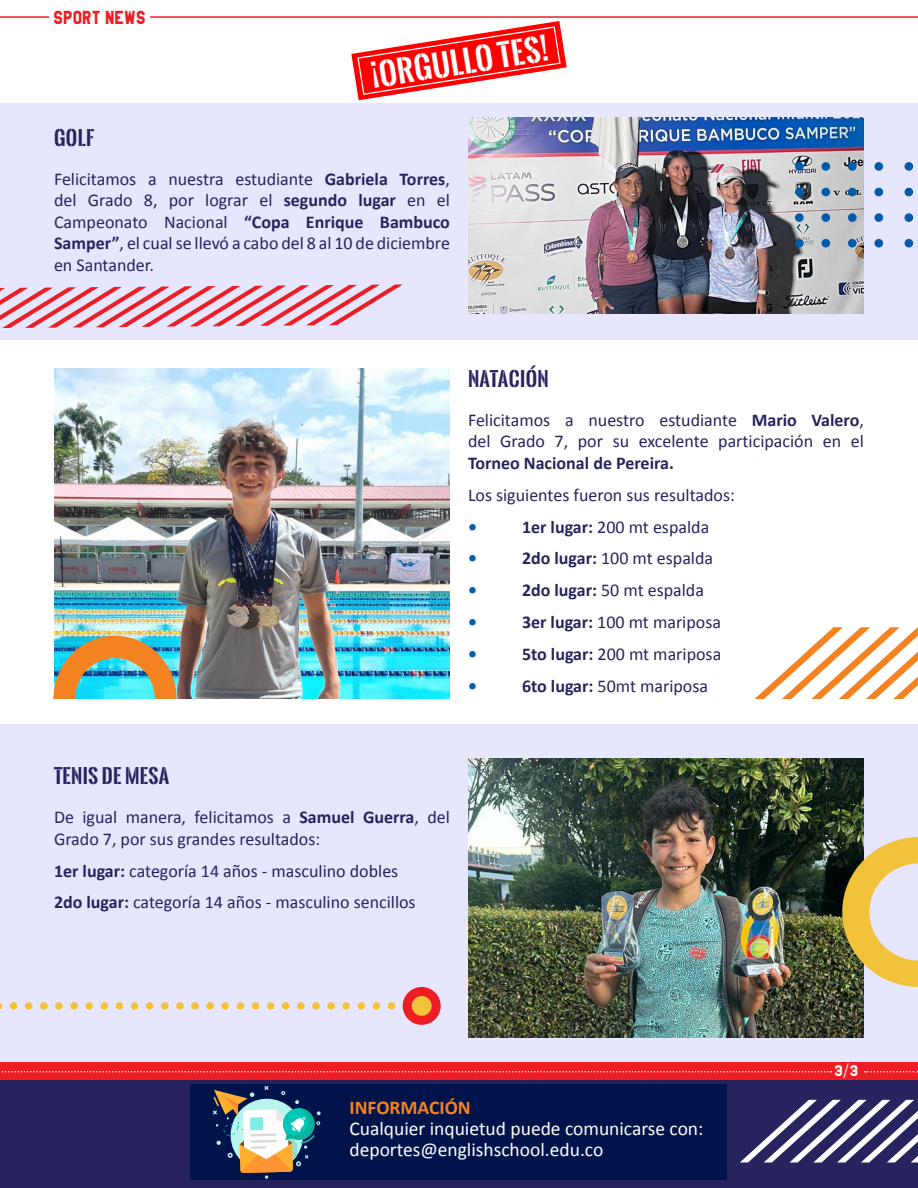
<style>
.page{position:relative;width:918px;height:1188px;background:#fff}
.page>*{position:absolute;margin:0;border:0;box-sizing:border-box;transform-origin:0 0}
.t1{font:700 30px "Oswald Stencil";color:#fff}
.t2{font:19.5px "Calibri";color:#fff}
.t3{font:700 19.5px "Oswald Stencil";letter-spacing:.02em;color:#27235e}
.t4{font:700 19.5px "Calibri";color:#f58220}
.t5{font:18px/21.6px "Calibri";color:#27235e;text-align:justify}
.t6{font:700 18px "Calibri";color:#075dac}
.t7{font:16.5px "High School USA Sans";letter-spacing:.01em;color:#ee1d23}
.t8{font:13.5px "High School USA Sans";color:#fff}
.s1{font-weight:700}
</style>
<div class="page">
<div style="left:0;top:104px;width:918px;height:236px;background:#e6e6ff"></div>
<div style="left:0;top:724px;width:918px;height:338px;background:#e6e6ff"></div>
<hr style="left:0;top:16px;width:49px;height:2px;background:#ee1d23">
<hr style="left:151px;top:16px;width:767px;height:2px;background:#ee1d23">
<svg style="left:0;top:284px;width:403px;height:45px"></svg>
<svg style="left:755px;top:627px;width:163px;height:72px"></svg>
<img style="left:468px;top:117px;width:396px;height:197px">
<img style="left:468px;top:758px;width:396px;height:280px">
<img style="left:54px;top:369px;width:396px;height:330px">
<div style="left:0;top:1077px;width:918px;height:111px;background:#27235e"></div>
<div style="left:190px;top:1084px;width:538px;height:96px;background:#00134b"></div>
<svg style="left:213px;top:1086px;width:705px;height:94px"></svg>
<div style="left:0;top:1062px;width:918px;height:18px;background:#ee1d23"></div>
<svg style="left:1px;top:1071px;width:830px;height:1px"></svg>
<svg style="left:865px;top:1071px;width:53px;height:1px"></svg>
<img style="left:53px;top:636px;width:123px;height:63px">
<svg style="left:842px;top:837px;width:76px;height:150px"></svg>
<div style="left:905px;top:162px;width:8px;height:9px;background:#015aaa;border-radius:50%"></div>
<div style="left:905px;top:188px;width:8px;height:8px;background:#015aaa;border-radius:50%"></div>
<div style="left:905px;top:213px;width:8px;height:9px;background:#015aaa;border-radius:50%"></div>
<div style="left:905px;top:239px;width:8px;height:9px;background:#015aaa;border-radius:50%"></div>
<div style="left:874px;top:162px;width:9px;height:9px;background:#015aaa;border-radius:50%"></div>
<div style="left:874px;top:188px;width:9px;height:8px;background:#015aaa;border-radius:50%"></div>
<div style="left:874px;top:213px;width:9px;height:9px;background:#015aaa;border-radius:50%"></div>
<div style="left:874px;top:239px;width:9px;height:9px;background:#015aaa;border-radius:50%"></div>
<div style="left:848px;top:162px;width:9px;height:9px;background:#015aaa;border-radius:50%"></div>
<div style="left:848px;top:188px;width:9px;height:8px;background:#015aaa;border-radius:50%"></div>
<div style="left:848px;top:213px;width:9px;height:9px;background:#015aaa;border-radius:50%"></div>
<div style="left:848px;top:239px;width:9px;height:9px;background:#015aaa;border-radius:50%"></div>
<div style="left:821px;top:162px;width:9px;height:9px;background:#015aaa;border-radius:50%"></div>
<div style="left:821px;top:188px;width:9px;height:8px;background:#015aaa;border-radius:50%"></div>
<div style="left:821px;top:213px;width:9px;height:9px;background:#015aaa;border-radius:50%"></div>
<div style="left:821px;top:239px;width:9px;height:9px;background:#015aaa;border-radius:50%"></div>
<div style="left:795px;top:162px;width:9px;height:9px;background:#015aaa;border-radius:50%"></div>
<div style="left:795px;top:188px;width:9px;height:8px;background:#015aaa;border-radius:50%"></div>
<div style="left:795px;top:213px;width:9px;height:9px;background:#015aaa;border-radius:50%"></div>
<div style="left:795px;top:239px;width:9px;height:9px;background:#015aaa;border-radius:50%"></div>
<svg style="left:0;top:1002px;width:403px;height:8px"></svg>
<svg style="left:407px;top:991px;width:29px;height:29px"></svg>
<div style="left:403px;top:987px;width:38px;height:38px;border:9px solid #ee1d23;border-radius:50%"></div>
<svg style="left:351px;top:21px;width:216px;height:79px"></svg>
<p class="t7" style="left:53px;top:7px;width:94px">SPORT NEWS</p>
<p class="t3" style="left:54px;top:123px;width:42px">GOLF</p>
<p class="t1" style="left:368px;top:54px;width:180px;rotate:-9deg">¡ORGULLO TES!</p>
<p class="t5" style="left:54px;top:168px;width:398px">Felicitamos a nuestra estudiante <span class="s1">Gabriela Torres</span>, del Grado 8, por lograr el <span class="s1">segundo lugar</span> en el Campeonato Nacional <span class="s1">“Copa Enrique Bambuco Samper”</span>, el cual se llevó a cabo del 8 al 10 de diciembre en Santander.</p>
<p class="t3" style="left:468px;top:364px;width:82px">NATACIÓN</p>
<p class="t5" style="left:468px;top:409px;width:398px">Felicitamos a nuestro estudiante <span class="s1">Mario Valero</span>, del Grado 7, por su excelente participación en el <span class="s1">Torneo Nacional de Pereira.</span></p>
<p class="t5" style="left:468px;top:484px;width:268px">Los siguientes fueron sus resultados:</p>
<p class="t6" style="left:468px;top:515px;width:10px">•</p>
<p class="t5" style="left:522px;top:516px;width:189px"><span class="s1">1er lugar:</span> 200 mt espalda</p>
<p class="t6" style="left:468px;top:547px;width:10px">•</p>
<p class="t5" style="left:522px;top:548px;width:193px"><span class="s1">2do lugar:</span> 100 mt espalda</p>
<p class="t6" style="left:468px;top:579px;width:10px">•</p>
<p class="t5" style="left:522px;top:580px;width:184px"><span class="s1">2do lugar:</span> 50 mt espalda</p>
<p class="t6" style="left:468px;top:611px;width:10px">•</p>
<p class="t5" style="left:522px;top:611px;width:201px"><span class="s1">3er lugar:</span> 100 mt mariposa</p>
<p class="t6" style="left:468px;top:643px;width:10px">•</p>
<p class="t5" style="left:522px;top:643px;width:201px"><span class="s1">5to lugar:</span> 200 mt mariposa</p>
<p class="t6" style="left:468px;top:674px;width:10px">•</p>
<p class="t5" style="left:522px;top:675px;width:188px"><span class="s1">6to lugar:</span> 50mt mariposa</p>
<p class="t3" style="left:54px;top:762px;width:117px">TENIS DE MESA</p>
<p class="t5" style="left:54px;top:806px;width:397px">De igual manera, felicitamos a <span class="s1">Samuel Guerra</span>, del<br>Grado 7, por sus grandes resultados:</p>
<p class="t5" style="left:54px;top:860px;width:346px"><span class="s1">1er lugar:</span> categoría 14 años - masculino dobles</p>
<p class="t5" style="left:54px;top:892px;width:363px"><span class="s1">2do lugar:</span> categoría 14 años - masculino sencillos</p>
<p class="t8" style="left:834px;top:1060px;width:25px">3/3</p>
<p class="t8" style="left:834px;top:1063px;width:25px">3/3</p>
<p class="t4" style="left:350px;top:1095px;width:123px">INFORMACIÓN</p>
<p class="t2" style="left:350px;top:1116px;width:355px">Cualquier inquietud puede comunicarse con:</p>
<p class="t2" style="left:350px;top:1137px;width:255px">deportes@englishschool.edu.co</p>
</div>
